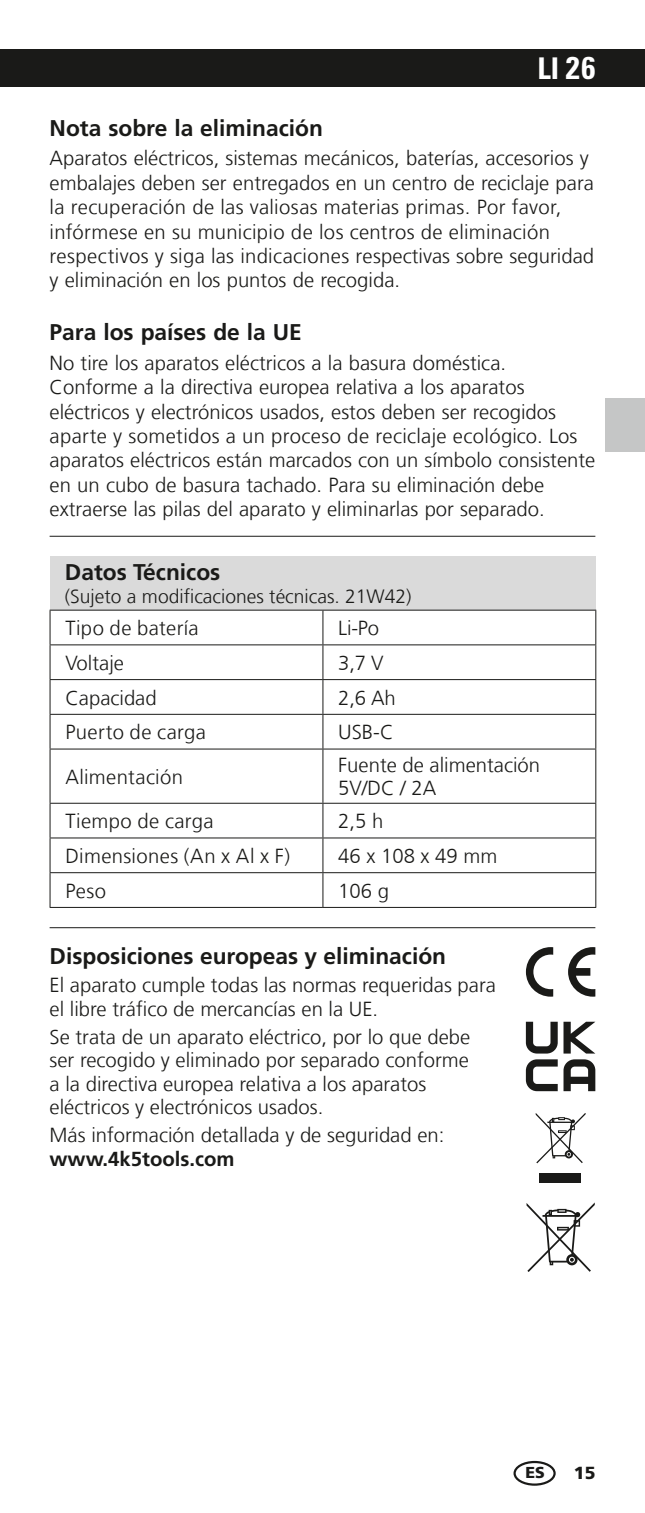
<style>
.page{position:relative;width:645px;height:1513px;background:#fff}
.page>*{position:absolute;margin:0;border:0;box-sizing:border-box;transform-origin:0 0}
.t1{font:700 condensed 30.1px "Univers LT Std";color:#fff}
.t2{font:700 22.75px "Frutiger LT Com";color:#1a1a18}
.t3{font:300 20.3px/24.5px "Frutiger LT Com";color:#1a1a18}
.t4{font:300 20.3px "Frutiger LT Com";letter-spacing:.02em;color:#1a1a18}
.t5{font:700 20.3px "Frutiger LT Com";color:#1a1a18}
.t6{font:300 19.25px "Frutiger LT Com";color:#1a1a18}
.t7{font:900 17.5px "Frutiger LT Com";color:#1a1a18}
.t8{font:900 15.75px "Frutiger LT Com";color:#1a1a18}
.s1{font-size:31.5px}
</style>
<div class="page">
<div style="left:0;top:50px;width:645px;height:37px;background:#1a1a18"></div>
<hr style="left:50px;top:927px;width:545px;height:1px;background:#1a1a18">
<hr style="left:50px;top:536px;width:545px;height:1px;background:#1a1a18">
<div style="left:605px;top:398px;width:40px;height:54px;background:#c5c6c6"></div>
<div style="left:513px;top:1461px;width:43px;height:25px;border:2px solid #1a1a18;border-radius:50%"></div>
<div style="left:50px;top:556px;width:546px;height:54px;background:#dadada"></div>
<svg style="left:51px;top:645px;width:271px;height:262px"></svg>
<svg style="left:323px;top:611px;width:272px;height:296px"></svg>
<hr style="left:50px;top:610px;width:273px;height:1px;background:#1a1a18">
<hr style="left:49px;top:611px;width:2px;height:33px;background:#1a1a18">
<hr style="left:323px;top:610px;width:273px;height:1px;background:#1a1a18">
<hr style="left:322px;top:611px;width:1px;height:33px;background:#1a1a18">
<hr style="left:595px;top:611px;width:1px;height:33px;background:#1a1a18">
<hr style="left:50px;top:644px;width:273px;height:1px;background:#1a1a18">
<hr style="left:49px;top:645px;width:2px;height:34px;background:#1a1a18">
<hr style="left:323px;top:644px;width:273px;height:1px;background:#1a1a18">
<hr style="left:322px;top:645px;width:1px;height:34px;background:#1a1a18">
<hr style="left:595px;top:645px;width:1px;height:34px;background:#1a1a18">
<hr style="left:50px;top:679px;width:273px;height:1px;background:#1a1a18">
<hr style="left:49px;top:680px;width:2px;height:34px;background:#1a1a18">
<hr style="left:323px;top:679px;width:273px;height:1px;background:#1a1a18">
<hr style="left:322px;top:680px;width:1px;height:34px;background:#1a1a18">
<hr style="left:595px;top:680px;width:1px;height:34px;background:#1a1a18">
<hr style="left:50px;top:714px;width:273px;height:1px;background:#1a1a18">
<hr style="left:49px;top:715px;width:2px;height:34px;background:#1a1a18">
<hr style="left:323px;top:714px;width:273px;height:1px;background:#1a1a18">
<hr style="left:322px;top:715px;width:1px;height:34px;background:#1a1a18">
<hr style="left:595px;top:715px;width:1px;height:34px;background:#1a1a18">
<hr style="left:50px;top:748px;width:273px;height:2px;background:#1a1a18">
<hr style="left:49px;top:749px;width:2px;height:54px;background:#1a1a18">
<hr style="left:323px;top:748px;width:273px;height:2px;background:#1a1a18">
<hr style="left:322px;top:749px;width:1px;height:54px;background:#1a1a18">
<hr style="left:595px;top:749px;width:1px;height:54px;background:#1a1a18">
<hr style="left:50px;top:803px;width:273px;height:1px;background:#1a1a18">
<hr style="left:49px;top:804px;width:2px;height:34px;background:#1a1a18">
<hr style="left:323px;top:803px;width:273px;height:1px;background:#1a1a18">
<hr style="left:322px;top:804px;width:1px;height:34px;background:#1a1a18">
<hr style="left:595px;top:804px;width:1px;height:34px;background:#1a1a18">
<hr style="left:50px;top:837px;width:273px;height:2px;background:#1a1a18">
<hr style="left:49px;top:838px;width:2px;height:34px;background:#1a1a18">
<hr style="left:323px;top:837px;width:273px;height:2px;background:#1a1a18">
<hr style="left:322px;top:838px;width:1px;height:34px;background:#1a1a18">
<hr style="left:595px;top:838px;width:1px;height:34px;background:#1a1a18">
<hr style="left:50px;top:872px;width:273px;height:1px;background:#1a1a18">
<hr style="left:49px;top:873px;width:2px;height:34px;background:#1a1a18">
<hr style="left:323px;top:872px;width:273px;height:1px;background:#1a1a18">
<hr style="left:322px;top:873px;width:1px;height:34px;background:#1a1a18">
<hr style="left:595px;top:873px;width:1px;height:34px;background:#1a1a18">
<hr style="left:50px;top:907px;width:273px;height:1px;background:#1a1a18">
<hr style="left:323px;top:907px;width:273px;height:1px;background:#1a1a18">
<svg style="left:568px;top:947px;width:27px;height:50px"></svg>
<svg style="left:526px;top:947px;width:27px;height:50px"></svg>
<div style="left:540px;top:1173px;width:41px;height:10px;background:#1a1a18"></div>
<svg style="left:536px;top:1113px;width:49px;height:50px"></svg>
<svg style="left:527px;top:1203px;width:67px;height:69px"></svg>
<svg style="left:526px;top:1022px;width:69px;height:69px"></svg>
<h1 class="t1" style="left:537px;top:49px;width:59px">LI <span class="s1">26</span></h1>
<p class="t2" style="left:50px;top:115px;width:275px">Nota sobre la eliminación</p>
<p class="t3" style="left:50px;top:146px;width:546px">Aparatos eléctricos, sistemas mecánicos, baterías, accesorios y embalajes deben ser entregados en un centro de reciclaje para la recuperación de las valiosas materias primas. Por favor, infórmese en su municipio de los centros de eliminación respectivos y siga las indicaciones respectivas sobre seguridad y eliminación en los puntos de recogida.</p>
<p class="t2" style="left:50px;top:319px;width:254px">Para los países de la UE</p>
<p class="t3" style="left:50px;top:351px;width:547px">No tire los aparatos eléctricos a la basura doméstica.<br>Conforme a la directiva europea relativa a los aparatos eléctricos y electrónicos usados, estos deben ser recogidos aparte y sometidos a un proceso de reciclaje ecológico. Los aparatos eléctricos están marcados con un símbolo consistente en un cubo de basura tachado. Para su eliminación debe extraerse las pilas del aparato y eliminarlas por separado.</p>
<p class="t2" style="left:65px;top:559px;width:157px">Datos Técnicos</p>
<p class="t6" style="left:65px;top:585px;width:348px">(Sujeto a modificaciones técnicas. 21W42)</p>
<p class="t4" style="left:65px;top:616px;width:135px">Tipo de batería</p>
<p class="t3" style="left:338px;top:616px;width:42px">Li-Po</p>
<p class="t3" style="left:65px;top:651px;width:60px">Voltaje</p>
<p class="t3" style="left:338px;top:651px;width:47px">3,7 V</p>
<p class="t3" style="left:65px;top:685px;width:93px">Capacidad</p>
<p class="t3" style="left:338px;top:685px;width:59px">2,6 Ah</p>
<p class="t4" style="left:65px;top:721px;width:142px">Puerto de carga</p>
<p class="t3" style="left:338px;top:720px;width:57px">USB-C</p>
<p class="t4" style="left:65px;top:765px;width:119px">Alimentación</p>
<p class="t3" style="left:338px;top:754px;width:203px;line-height:23.1px">Fuente de alimentación<br>5V/DC / 2A</p>
<p class="t4" style="left:65px;top:809px;width:150px">Tiempo de carga</p>
<p class="t3" style="left:338px;top:809px;width:47px">2,5 h</p>
<p class="t4" style="left:65px;top:844px;width:226px">Dimensiones (An x Al x F)</p>
<p class="t3" style="left:338px;top:844px;width:161px">46 x 108 x 49 mm</p>
<p class="t3" style="left:65px;top:879px;width:42px">Peso</p>
<p class="t3" style="left:338px;top:879px;width:52px">106 g</p>
<p class="t2" style="left:50px;top:943px;width:398px">Disposiciones europeas y eliminación</p>
<p class="t3" style="left:50px;top:974px;width:448px;line-height:23.4px">El aparato cumple todas las normas requeridas para el libre tráfico de mercancías en la UE.</p>
<p class="t3" style="left:50px;top:1026px;width:422px;line-height:23.4px">Se trata de un aparato eléctrico, por lo que debe ser recogido y eliminado por separado conforme a la directiva europea relativa a los aparatos eléctricos y electrónicos usados.</p>
<p class="t3" style="left:50px;top:1123px;width:396px">Más información detallada y de seguridad en:</p>
<p class="t5" style="left:50px;top:1147px;width:186px">www.4k5tools.com</p>
<p class="t8" style="left:525px;top:1463px;width:21px">ES</p>
<p class="t7" style="left:574px;top:1462px;width:23px">15</p>
</div>
